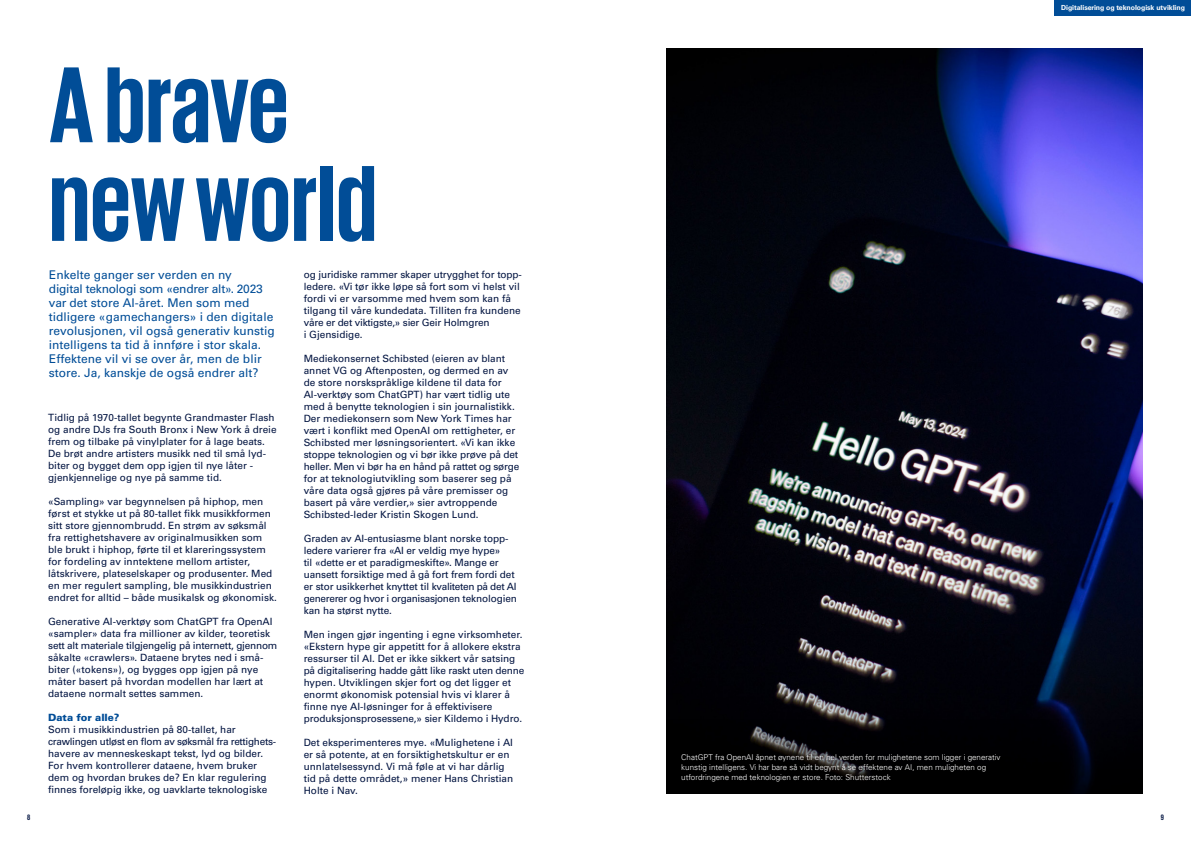
<style>
.page{position:relative;width:1191px;height:842px;background:#fff}
.page>*{position:absolute;margin:0;border:0;box-sizing:border-box;transform-origin:0 0}
.t1{font:700 110.3px/98.6px "KPMG";letter-spacing:-.005em;color:#014d97}
.t2{font:12px/14px "Universfor KPMG";color:#014d97}
.t3{font:10px/12px "Universfor KPMG";color:#001340}
.t4{font:900 10px "Universfor KPMG";color:#014d97}
.t5{font:300 8px/9.6px "Universfor KPMG";color:#fff}
.t6{font:700 8px "KPMG";color:#001340}
.t7{font:700 7px "Universfor KPMG";letter-spacing:-.01em;color:#fff}
</style>
<div class="page">
<img style="left:666px;top:48px;width:476px;height:671px">
<svg style="left:666px;top:719px;width:476px;height:75px;fill:#000002"></svg>
<div style="left:1054px;top:0;width:137px;height:15px;background:#014d97"></div>
<p class="t1" style="left:49px;top:52px;width:329px">A brave new world</p>
<p class="t2" style="left:49px;top:268px;width:227px">Enkelte ganger ser verden en ny<br>digital teknologi som «endrer alt». 2023 var det store AI-året. Men som med tidligere «gamechangers» i den digitale revolusjonen, vil også generativ kunstig intelligens ta tid å innføre i stor skala.<br>Effektene vil vi se over år, men de blir store. Ja, kanskje de også endrer alt?</p>
<p class="t3" style="left:48px;top:411px;width:230px">Tidlig på 1970-tallet begynte Grandmaster Flash og andre DJs fra South Bronx i New York å dreie frem og tilbake på vinylplater for å lage beats.<br>De brøt andre artisters musikk ned til små lyd&shy;biter og bygget dem opp igjen til nye låter - gjenkjennelige og nye på samme tid.</p>
<p class="t3" style="left:48px;top:495px;width:230px">«Sampling» var begynnelsen på hiphop, men først et stykke ut på 80-tallet fikk musikkformen sitt store gjennombrudd. En strøm av søksmål fra rettighetshavere av originalmusikken som ble brukt i hiphop, førte til et klareringssystem for fordeling av inntektene mellom artister, låtskrivere, plateselskaper og produsenter. Med en mer regulert sampling, ble musikkindustrien endret for alltid – både musikalsk og økonomisk.</p>
<p class="t3" style="left:48px;top:615px;width:231px">Generative AI-verktøy som ChatGPT fra OpenAI «sampler» data fra millioner av kilder, teoretisk sett alt materiale tilgjengelig på internett, gjennom såkalte «crawlers». Dataene brytes ned i små&shy;biter («tokens»), og bygges opp igjen på nye måter basert på hvordan modellen har lært at dataene normalt settes sammen.</p>
<p class="t4" style="left:48px;top:711px;width:73px">Data for alle?</p>
<p class="t3" style="left:48px;top:723px;width:229px">Som i musikkindustrien på 80-tallet, har crawlingen utløst en flom av søksmål fra rettighets&shy;havere av menneskeskapt tekst, lyd og bilder.<br>For hvem kontrollerer dataene, hvem bruker dem og hvordan brukes de? En klar regulering finnes foreløpig ikke, og uavklarte teknologiske</p>
<p class="t3" style="left:304px;top:268px;width:220px">og juridiske rammer skaper utrygghet for topp&shy;ledere. «Vi tør ikke løpe så fort som vi helst vil fordi vi er varsomme med hvem som kan få tilgang til våre kundedata. Tilliten fra kundene våre er det viktigste,» sier Geir Holmgren<br>i Gjensidige.</p>
<p class="t3" style="left:304px;top:352px;width:217px">Mediekonsernet Schibsted (eieren av blant annet VG og Aftenposten, og dermed en av de store norskspråklige kildene til data for AI-verktøy som ChatGPT) har vært tidlig ute med å benytte teknologien i sin journalistikk.<br>Der mediekonsern som New York Times har vært i konflikt med OpenAI om rettigheter, er Schibsted mer løsningsorientert. «Vi kan ikke stoppe teknologien og vi bør ikke prøve på det heller. Men vi bør ha en hånd på rattet og sørge for at teknologiutvikling som baserer seg på våre data også gjøres på våre premisser og basert på våre verdier,» sier avtroppende Schibsted-leder Kristin Skogen Lund.</p>
<p class="t3" style="left:304px;top:532px;width:215px">Graden av AI-entusiasme blant norske topp&shy;ledere varierer fra «AI er veldig mye hype»<br>til «dette er et paradigmeskifte». Mange er uansett forsiktige med å gå fort frem fordi det er stor usikkerhet knyttet til kvaliteten på det AI genererer og hvor i organisasjonen teknologien kan ha størst nytte.</p>
<p class="t3" style="left:304px;top:628px;width:222px">Men ingen gjør ingenting i egne virksomheter. «Ekstern hype gir appetitt for å allokere ekstra ressurser til AI. Det er ikke sikkert vår satsing på digitalisering hadde gått like raskt uten denne hypen. Utviklingen skjer fort og det ligger et enormt økonomisk potensial hvis vi klarer å finne nye AI-løsninger for å effektivisere produksjonsprosessene,» sier Kildemo i Hydro.</p>
<p class="t3" style="left:304px;top:736px;width:211px">Det eksperimenteres mye. «Mulighetene i AI er så potente, at en forsiktighetskultur er en unnlatelsessynd. Vi må føle at vi har dårlig tid på dette området,» mener Hans Christian Holte i Nav.</p>
<p class="t7" style="left:1061px;top:4px;width:125px">Digitalisering og teknologisk utvikling</p>
<p class="t5" style="left:681px;top:753px;width:321px">ChatGPT fra OpenAI åpnet øynene til en hel verden for mulighetene som ligger i generativ kunstig intelligens. Vi har bare så vidt begynt å se effektene av AI, men muligheten og utfordringene med teknologien er store. Foto: Shutterstock</p>
<p class="t6" style="left:27px;top:813px;width:5px">8</p>
<p class="t6" style="left:1160px;top:813px;width:5px">9</p>
</div>
